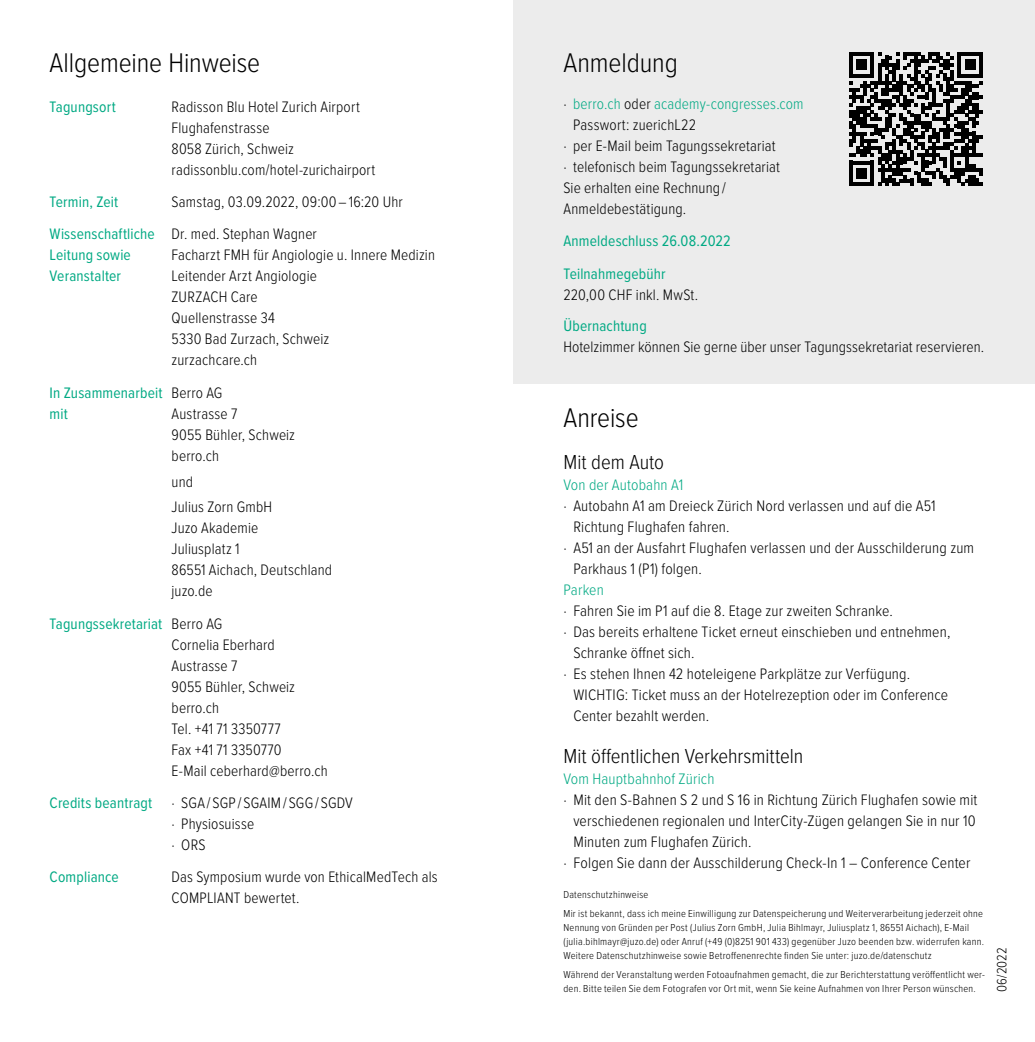
<style>
.page{position:relative;width:1035px;height:1042px;background:#fff}
.page>*{position:absolute;margin:0;border:0;box-sizing:border-box;transform-origin:0 0}
.t1{font:300 28px "Proxima Nova Cond";letter-spacing:-.005em;color:#000}
.t2{font:300 21px "Proxima Nova Cond";letter-spacing:-.005em;color:#000}
.t3{font:300 15.75px/21px "Proxima Nova Cond";letter-spacing:.01em;color:#000}
.t4{font:15.75px/21px "Proxima Nova Cond";letter-spacing:.01em;color:#00a983}
.t5{font:300 15.75px "Proxima Nova Cond";letter-spacing:.01em;color:#00a983}
.t6{font:300 14px "Proxima Nova Cond";letter-spacing:.005em;color:#000}
.t7{font:300 10.5px/14px "Proxima Nova Cond";letter-spacing:.025em;color:#000}
.s1{font-weight:400;color:#00a983}
.s2{color:#000}
</style>
<div class="page">
<div style="left:513px;top:0;width:521px;height:383px;background:#ececec"></div>
<svg style="left:849px;top:52px;width:133px;height:134px"></svg>
<h1 class="t1" style="left:50px;top:42px;width:212px">Allgemeine Hinweise</h1>
<p class="t4" style="left:50px;top:95px;width:68px">Tagungsort</p>
<p class="t3" style="left:171px;top:95px;width:205px">Radisson Blu Hotel Zurich Airport<br>Flughafenstrasse<br>8058 Zürich, Schweiz radissonblu.com/hotel-zurichairport</p>
<p class="t4" style="left:50px;top:191px;width:70px">Termin, Zeit</p>
<p class="t3" style="left:171px;top:190px;width:233px">Samstag, 03.09.2022, 09:00 – 16:20 Uhr</p>
<p class="t4" style="left:50px;top:223px;width:107px">Wissenschaftliche<br>Leitung sowie<br>Veranstalter</p>
<p class="t3" style="left:171px;top:223px;width:265px">Dr. med. Stephan Wagner<br>Facharzt FMH für Angiologie u. Innere Medizin<br>Leitender Arzt Angiologie<br>ZURZACH Care<br>Quellenstrasse 34<br>5330 Bad Zurzach, Schweiz<br>zurzachcare.ch</p>
<p class="t4" style="left:50px;top:381px;width:114px">In Zusammenarbeit mit</p>
<p class="t3" style="left:171px;top:381px;width:125px">Berro AG<br>Austrasse 7<br>9055 Bühler, Schweiz berro.ch</p>
<p class="t3" style="left:171px;top:467px;width:102px;line-height:25.9px">und<br>Julius Zorn GmbH</p>
<p class="t3" style="left:171px;top:517px;width:162px">Juzo Akademie<br>Juliusplatz 1<br>86551 Aichach, Deutschland juzo.de</p>
<p class="t3" style="left:171px;top:612px;width:158px;text-indent:-122px"><span class="s1">Tagungssekretariat</span> Berro AG<br>Cornelia Eberhard<br>Austrasse 7<br>9055 Bühler, Schweiz berro.ch<br>Tel. +41 71 3350777<br>Fax +41 71 3350770<br>E-Mail ceberhard@berro.ch</p>
<p class="t3" style="left:171px;top:791px;width:183px;text-indent:-122px"><span class="s1">Credits beantragt</span> · SGA / SGP / SGAIM / SGG / SGDV · Physiosuisse<br>· ORS</p>
<p class="t4" style="left:50px;top:866px;width:71px">Compliance</p>
<p class="t3" style="left:171px;top:866px;width:267px">Das Symposium wurde von EthicalMedTech als<br>COMPLIANT bewertet.</p>
<h1 class="t1" style="left:563px;top:42px;width:116px">Anmeldung</h1>
<p class="t5" style="left:563px;top:92px;width:242px"><span class="s2">·</span> berro.ch <span class="s2">oder</span> academy-congresses.com</p>
<p class="t3" style="left:573px;top:113px;width:124px">Passwort: zuerichL22</p>
<p class="t3" style="left:563px;top:134px;width:214px">· per E-Mail beim Tagungssekretariat</p>
<p class="t3" style="left:563px;top:155px;width:218px">· telefonisch beim Tagungssekretariat</p>
<p class="t3" style="left:563px;top:176px;width:164px">Sie erhalten eine Rechnung /</p>
<p class="t3" style="left:563px;top:197px;width:124px">Anmeldebestätigung.</p>
<p class="t4" style="left:563px;top:224px;width:169px;line-height:32.4px">Anmeldeschluss 26.08.2022<br>Teilnahmegebühr</p>
<p class="t3" style="left:563px;top:283px;width:136px">220,00 CHF inkl. MwSt.</p>
<p class="t4" style="left:563px;top:314px;width:85px">Übernachtung</p>
<p class="t3" style="left:563px;top:335px;width:422px">Hotelzimmer können Sie gerne über unser Tagungssekretariat reservieren.</p>
<h1 class="t1" style="left:563px;top:397px;width:77px">Anreise</h1>
<h2 class="t2" style="left:563px;top:447px;width:102px">Mit dem Auto</h2>
<p class="t5" style="left:563px;top:473px;width:121px">Von der Autobahn A1</p>
<p class="t3" style="left:563px;top:495px;width:373px">· Autobahn A1 am Dreieck Zürich Nord verlassen und auf die A51</p>
<p class="t3" style="left:573px;top:516px;width:158px">Richtung Flughafen fahren.</p>
<p class="t3" style="left:563px;top:537px;width:412px">· A51 an der Ausfahrt Flughafen verlassen und der Ausschilderung zum</p>
<p class="t3" style="left:573px;top:558px;width:130px">Parkhaus 1 (P1) folgen.</p>
<p class="t5" style="left:563px;top:578px;width:42px">Parken</p>
<p class="t3" style="left:563px;top:600px;width:331px">· Fahren Sie im P1 auf die 8. Etage zur zweiten Schranke.</p>
<p class="t3" style="left:563px;top:621px;width:388px">· Das bereits erhaltene Ticket erneut einschieben und entnehmen,</p>
<p class="t3" style="left:573px;top:642px;width:123px">Schranke öffnet sich.</p>
<p class="t3" style="left:563px;top:663px;width:348px">· Es stehen Ihnen 42 hoteleigene Parkplätze zur Verfügung.</p>
<p class="t3" style="left:573px;top:684px;width:376px">WICHTIG: Ticket muss an der Hotelrezeption oder im Conference</p>
<p class="t3" style="left:573px;top:704px;width:137px">Center bezahlt werden.</p>
<h2 class="t2" style="left:563px;top:741px;width:241px">Mit öffentlichen Verkehrsmitteln</h2>
<p class="t5" style="left:563px;top:767px;width:152px">Vom Hauptbahnhof Zürich</p>
<p class="t3" style="left:563px;top:789px;width:415px">· Mit den S-Bahnen S 2 und S 16 in Richtung Zürich Flughafen sowie mit</p>
<p class="t3" style="left:573px;top:810px;width:404px">verschiedenen regionalen und InterCity-Zügen gelangen Sie in nur 10</p>
<p class="t3" style="left:573px;top:831px;width:180px">Minuten zum Flughafen Zürich.</p>
<p class="t3" style="left:563px;top:852px;width:408px">· Folgen Sie dann der Ausschilderung Check-In 1 – Conference Center</p>
<p class="t7" style="left:563px;top:885px;width:421px;line-height:18.9px">Datenschutzhinweise<br>Mir ist bekannt, dass ich meine Einwilligung zur Datenspeicherung und Weiterverarbeitung jederzeit ohne</p>
<p class="t7" style="left:563px;top:920px;width:422px">Nennung von Gründen per Post (Julius Zorn GmbH, Julia Bihlmayr, Juliusplatz 1, 86551 Aichach), E-Mail (julia.bihlmayr@juzo.de) oder Anruf (+49 (0)8251 901 433) gegenüber Juzo beenden bzw. widerrufen kann.<br>Weitere Datenschutzhinweise sowie Betroffenenrechte finden Sie unter: juzo.de/datenschutz</p>
<p class="t7" style="left:563px;top:967px;width:423px">Während der Veranstaltung werden Fotoaufnahmen gemacht, die zur Berichterstattung veröffentlicht wer&shy;den. Bitte teilen Sie dem Fotografen vor Ort mit, wenn Sie keine Aufnahmen von Ihrer Person wünschen.</p>
<p class="t6" style="left:991px;top:992px;width:47px;rotate:-90deg">06/2022</p>
</div>
